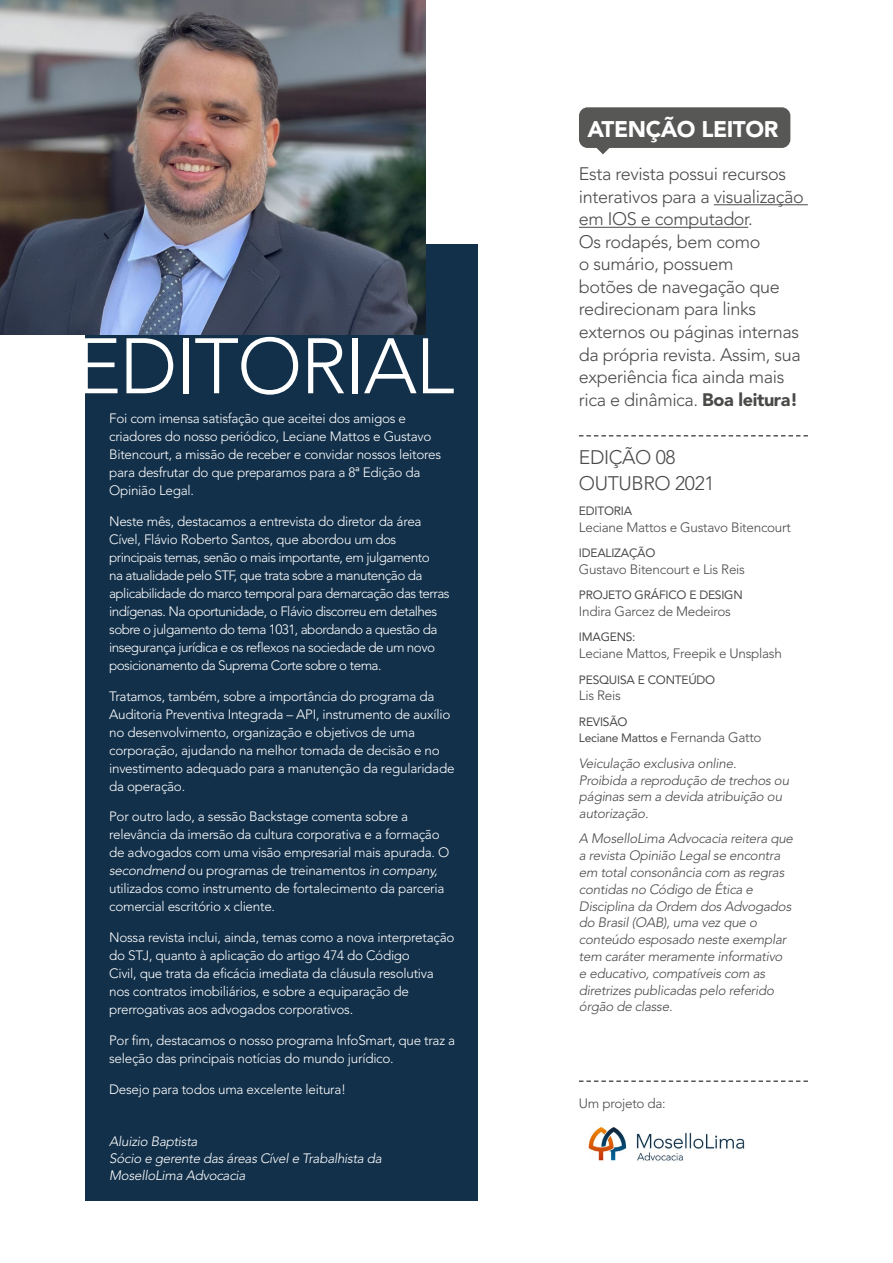
<style>
.page{position:relative;width:893px;height:1263px;background:#fff}
.page>*{position:absolute;margin:0;border:0;box-sizing:border-box;transform-origin:0 0}
.t1{font:300 77.7px "Avenir LT Std";letter-spacing:-.02em;color:#fff}
.t2{font:900 22.5px "Avenir LT Std";letter-spacing:-.02em;color:#fff}
.t3{font:300 19.5px/25.8px "Avenir LT Std";letter-spacing:-.02em;color:#4a4a49}
.t4{font:300 18px/22.5px "Avenir LT Std";letter-spacing:-.02em;color:#4a4a49}
.t5{font:300 13.5px/18px "Avenir LT Std";letter-spacing:-.02em;color:#fff}
.t6{font:300 13.5px/18px "Avenir LT Std";letter-spacing:-.04em;color:#fff}
.t7{font:italic 300 13.5px/16.8px "Avenir LT Std";letter-spacing:-.02em;color:#4a4a49}
.t8{font:300 13.5px "Avenir LT Std";letter-spacing:-.02em;color:#4a4a49}
.t9{font:italic 300 13.5px/16.8px "Avenir LT Std";letter-spacing:-.02em;color:#fff}
.t10{font:12px/16.8px "Avenir LT Std";letter-spacing:-.02em;color:#4a4a49}
.s1{font-style:italic}
.s2{font-weight:900}
.s3{font-weight:300;font-size:13.5px}
</style>
<div class="page">
<div style="left:579px;top:107px;width:211px;height:41px;background:#575756;border-radius:9px"></div>
<div style="left:85px;top:244px;width:393px;height:956px;background:#12304a"></div>
<hr style="left:892px;top:0;width:1px;height:1263px;background:#12304a">
<hr style="left:714px;top:204px;width:94px;height:1px;background:#4a4a49">
<hr style="left:579px;top:227px;width:169px;height:1px;background:#4a4a49">
<img style="left:1px;top:0;width:424px;height:334px">
<svg style="left:579px;top:435px;width:229px;height:1px"></svg>
<svg style="left:579px;top:1080px;width:229px;height:2px"></svg>
<svg style="left:596px;top:148px;width:14px;height:6px"></svg>
<img style="left:588px;top:1126px;width:157px;height:35px">
<h1 class="t1" style="left:75px;top:321px;width:381px">EDITORIAL</h1>
<p class="t5" style="left:109px;top:410px;width:334px">Foi com imensa satisfação que aceitei dos amigos e criadores do nosso periódico, Leciane Mattos e Gustavo Bitencourt, a missão de receber e convidar nossos leitores para desfrutar do que preparamos para a 8ª Edição da Opinião Legal.</p>
<p class="t6" style="left:109px;top:512px;width:342px">Neste mês, destacamos a entrevista do diretor da área Cível, Flávio Roberto Santos, que abordou um dos principais temas, senão o mais importante, em julgamento<br>na atualidade pelo STF, que trata sobre a manutenção da aplicabilidade do marco temporal para demarcação das terras indígenas. Na oportunidade, o Flávio discorreu em detalhes sobre o julgamento do tema 1031, abordando a questão da insegurança jurídica e os reflexos na sociedade de um novo posicionamento da Suprema Corte sobre o tema.</p>
<p class="t5" style="left:109px;top:687px;width:347px">Tratamos, também, sobre a importância do programa da Auditoria Preventiva Integrada – API, instrumento de auxílio no desenvolvimento, organização e objetivos de uma corporação, ajudando na melhor tomada de decisão e no investimento adequado para a manutenção da regularidade da operação.</p>
<p class="t5" style="left:109px;top:808px;width:342px">Por outro lado, a sessão Backstage comenta sobre a relevância da imersão da cultura corporativa e a formação de advogados com uma visão empresarial mais apurada. O <span class="s1">secondmend</span> ou programas de treinamentos <span class="s1">in company, </span>utilizados como instrumento de fortalecimento da parceria comercial escritório x cliente.</p>
<p class="t5" style="left:109px;top:928px;width:347px">Nossa revista inclui, ainda, temas como a nova interpretação do STJ, quanto à aplicação do artigo 474 do Código<br>Civil, que trata da eficácia imediata da cláusula resolutiva nos contratos imobiliários, e sobre a equiparação de prerrogativas aos advogados corporativos.</p>
<p class="t5" style="left:109px;top:1031px;width:347px">Por fim, destacamos o nosso programa InfoSmart, que traz a seleção das principais notícias do mundo jurídico.</p>
<p class="t5" style="left:109px;top:1080px;width:239px">Desejo para todos uma excelente leitura!</p>
<p class="t9" style="left:109px;top:1133px;width:274px">Aluizio Baptista<br>Sócio e gerente das áreas Cível e Trabalhista da<br>MoselloLima Advocacia</p>
<h2 class="t2" style="left:587px;top:116px;width:192px">ATENÇÃO LEITOR</h2>
<p class="t4" style="left:579px;top:163px;width:226px">Esta revista possui recursos interativos para a visualização em IOS e computador.<br>Os rodapés, bem como<br>o sumário, possuem<br>botões de navegação que redirecionam para links externos ou páginas internas da própria revista. Assim, sua experiência fica ainda mais</p>
<h3 class="t4" style="left:579px;top:388px;width:221px">rica e dinâmica. <span class="s2">Boa leitura!</span></h3>
<h3 class="t3" style="left:579px;top:444px;width:137px">EDIÇÃO 08<br>OUTUBRO 2021</h3>
<p class="t10" style="left:579px;top:503px;width:55px">EDITORIA</p>
<p class="t8" style="left:579px;top:519px;width:213px">Leciane Mattos e Gustavo Bitencourt</p>
<p class="t10" style="left:579px;top:545px;width:78px">IDEALIZAÇÃO</p>
<p class="t8" style="left:579px;top:561px;width:168px">Gustavo Bitencourt e Lis Reis</p>
<p class="t10" style="left:579px;top:587px;width:165px">PROJETO GRÁFICO E DESIGN</p>
<p class="t8" style="left:579px;top:603px;width:153px">Indira Garcez de Medeiros</p>
<p class="t10" style="left:579px;top:629px;width:58px">IMAGENS:</p>
<p class="t8" style="left:579px;top:646px;width:204px">Leciane Mattos, Freepik e Unsplash</p>
<p class="t10" style="left:579px;top:671px;width:138px">PESQUISA E CONTEÚDO</p>
<p class="t8" style="left:579px;top:688px;width:43px">Lis Reis</p>
<p class="t10" style="left:579px;top:713px;width:184px">REVISÃO<br>Leciane Mattos e <span class="s3">Fernanda Gatto</span></p>
<p class="t7" style="left:579px;top:755px;width:212px">Veiculação exclusiva online.<br>Proibida a reprodução de trechos ou páginas sem a devida atribuição ou autorização.</p>
<p class="t7" style="left:579px;top:831px;width:216px">A MoselloLima Advocacia reitera que a revista Opinião Legal se encontra em total consonância com as regras contidas no Código de Ética e<br>Disciplina da Ordem dos Advogados do Brasil (OAB), uma vez que o conteúdo esposado neste exemplar tem caráter meramente informativo e educativo, compatíveis com as diretrizes publicadas pelo referido órgão de classe.</p>
<p class="t8" style="left:579px;top:1096px;width:88px">Um projeto da:</p>
</div>
